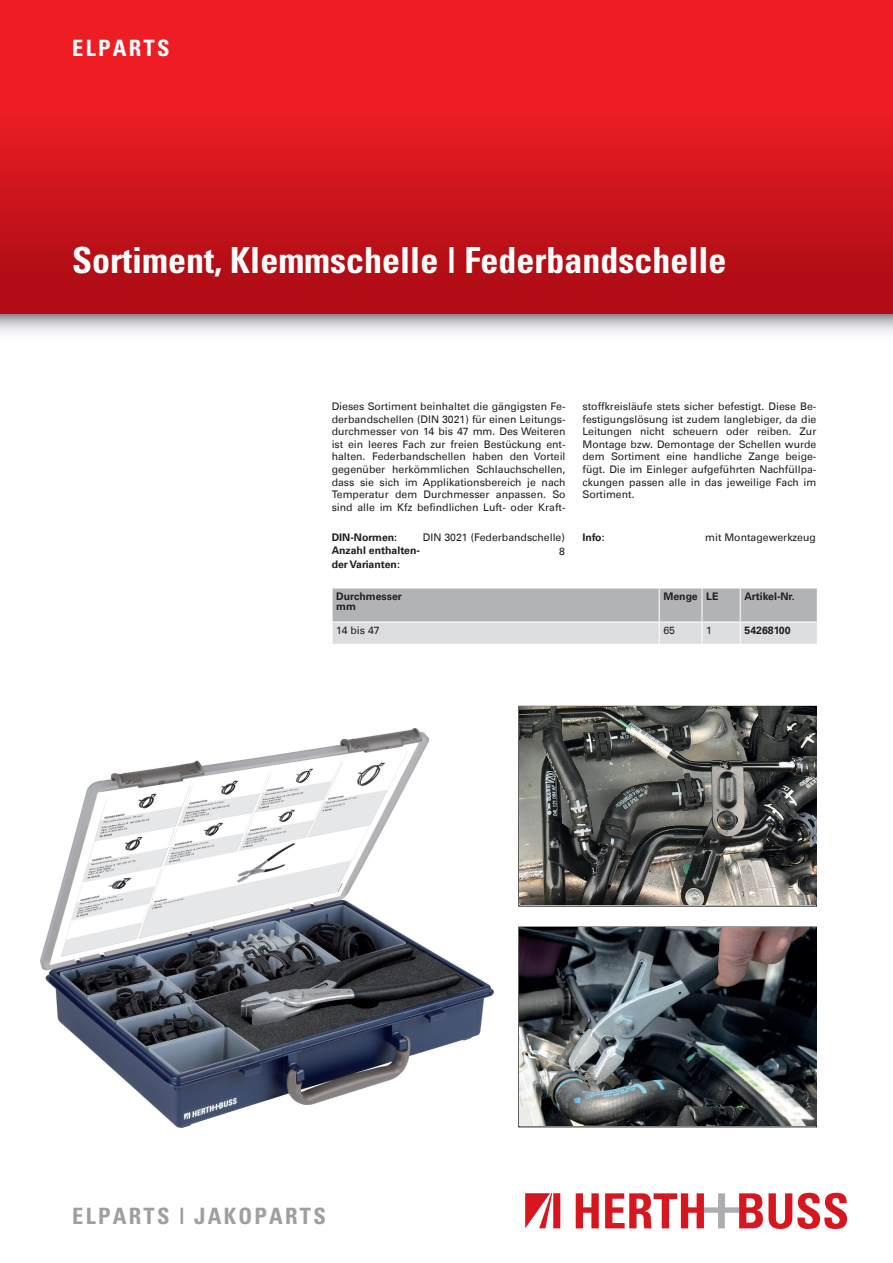
<style>
.page{position:relative;width:893px;height:1263px;background:#fff}
.page>*{position:absolute;margin:0;border:0;box-sizing:border-box;transform-origin:0 0}
.t1{font:700 condensed 36px "Univers";color:#fff}
.t2{font:700 condensed 22.5px "Univers";letter-spacing:.1em;color:#9d9fa2}
.t3{font:700 condensed 22.5px "Univers";letter-spacing:.1em;color:#fff}
.t4{font:10.5px/12.6px "Univers Com 55 Roman";color:#231f20;text-align:justify}
.t5{font:700 10.5px/10.5px "Univers Com 65";color:#231f20}
</style>
<div class="page">
<img style="left:0;top:0;width:893px;height:333px">
<img style="left:41px;top:729px;width:452px;height:398px">
<svg style="left:576px;top:1193px;width:23px;height:35px"></svg>
<svg style="left:605px;top:1193px;width:242px;height:36px"></svg>
<svg style="left:525px;top:1193px;width:35px;height:35px"></svg>
<svg style="left:332px;top:588px;width:485px;height:56px"></svg>
<img style="left:519px;top:927px;width:297px;height:198px">
<div style="left:518px;top:706px;width:299px;height:200px;border:1px solid #231f20"></div>
<img style="left:519px;top:707px;width:297px;height:197px">
<h2 class="t3" style="left:72px;top:34px;width:99px">ELPARTS</h2>
<h1 class="t1" style="left:72px;top:238px;width:656px">Sortiment, Klemmschelle | Federbandschelle</h1>
<p class="t4" style="left:332px;top:400px;width:235px">Dieses Sortiment beinhaltet die gängigsten Fe&shy;derbandschellen (DIN 3021) für einen Leitungs&shy;durchmesser von 14 bis 47 mm. Des Weiteren ist ein leeres Fach zur freien Bestückung ent&shy;halten. Federbandschellen haben den Vorteil gegenüber herkömmlichen Schlauchschellen, dass sie sich im Applikationsbereich je nach Temperatur dem Durchmesser anpassen. So sind alle im Kfz befindlichen Luft- oder Kraft-</p>
<p class="t4" style="left:583px;top:400px;width:235px">stoffkreisläufe stets sicher befestigt. Diese Be&shy;festigungslösung ist zudem langlebiger, da die Leitungen nicht scheuern oder reiben. Zur Montage bzw. Demontage der Schellen wurde dem Sortiment eine handliche Zange beige&shy;fügt. Die im Einleger aufgeführten Nachfüllpa&shy;ckungen passen alle in das jeweilige Fach im Sortiment.</p>
<p class="t5" style="left:332px;top:532px;width:67px">DIN-Normen:</p>
<p class="t4" style="left:423px;top:531px;width:144px">DIN 3021 (Federbandschelle)</p>
<p class="t5" style="left:332px;top:544px;width:90px;line-height:13.5px">Anzahl enthalten&shy;der Varianten:</p>
<p class="t4" style="left:559px;top:545px;width:7px">8</p>
<p class="t5" style="left:583px;top:532px;width:24px">Info:</p>
<p class="t4" style="left:705px;top:531px;width:112px">mit Montagewerkzeug</p>
<p class="t5" style="left:336px;top:591px;width:67px">Durchmesser mm</p>
<p class="t5" style="left:663px;top:591px;width:56px">Menge LE</p>
<p class="t5" style="left:744px;top:591px;width:52px">Artikel-Nr.</p>
<p class="t4" style="left:336px;top:624px;width:45px">14 bis 47</p>
<p class="t4" style="left:663px;top:624px;width:13px">65</p>
<p class="t4" style="left:706px;top:624px;width:7px">1</p>
<p class="t5" style="left:744px;top:625px;width:48px">54268100</p>
<h2 class="t2" style="left:72px;top:1202px;width:255px">ELPARTS | JAKOPARTS</h2>
</div>
